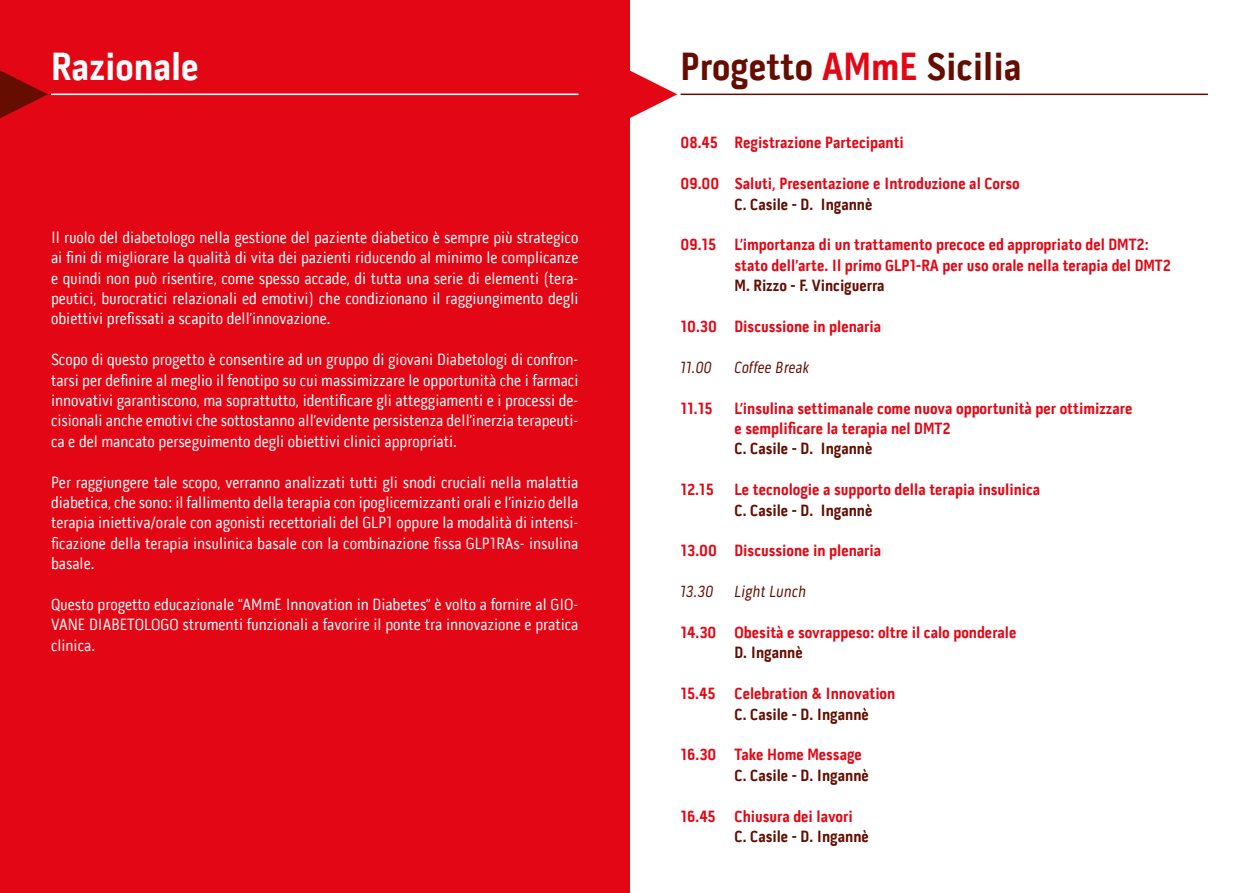
<style>
.page{position:relative;width:1259px;height:893px;background:#fff}
.page>*{position:absolute;margin:0;border:0;box-sizing:border-box;transform-origin:0 0}
.t1{font:700 39.75px "Pill Gothic 300 mg";color:#640d00}
.t2{font:700 39.75px "Pill Gothic 300 mg";color:#fff}
.t3{font:16.5px/20.4px "Pill Gothic 300 mg";color:#fff;text-align:justify}
.t4{font:700 16.5px/20.4px "Pill Gothic 300 mg";color:#e30715}
.t5{font:700 16.5px "Pill Gothic 300 mg";color:#640d00}
.t6{font:italic 16.5px "Pill Gothic 300 mg";color:#640d00}
.s1{color:#e30715}
</style>
<div class="page">
<hr style="left:680px;top:94px;width:528px;height:1px;background:#640d00">
<svg style="left:629px;top:5px;width:48px;height:178px"></svg>
<div style="left:0;top:0;width:629px;height:893px;background:#e30715"></div>
<hr style="left:51px;top:94px;width:527px;height:1px;background:#fff">
<svg style="left:0;top:70px;width:48px;height:48px"></svg>
<h1 class="t2" style="left:51px;top:42px;width:149px">Razionale</h1>
<p class="t3" style="left:51px;top:227px;width:529px">Il ruolo del diabetologo nella gestione del paziente diabetico è sempre più strategico ai fini di migliorare la qualità di vita dei pazienti riducendo al minimo le complicanze e quindi non può risentire, come spesso accade, di tutta una serie di elementi (tera&shy;peutici, burocratici relazionali ed emotivi) che condizionano il raggiungimento degli obiettivi prefissati a scapito dell’innovazione.</p>
<p class="t3" style="left:51px;top:350px;width:529px">Scopo di questo progetto è consentire ad un gruppo di giovani Diabetologi di confron&shy;tarsi per definire al meglio il fenotipo su cui massimizzare le opportunità che i farmaci innovativi garantiscono, ma soprattutto, identificare gli atteggiamenti e i processi de&shy;cisionali anche emotivi che sottostanno all’evidente persistenza dell’inerzia terapeuti&shy;ca e del mancato perseguimento degli obiettivi clinici appropriati.</p>
<p class="t3" style="left:51px;top:472px;width:529px">Per raggiungere tale scopo, verranno analizzati tutti gli snodi cruciali nella malattia diabetica, che sono: il fallimento della terapia con ipoglicemizzanti orali e l’inizio della terapia iniettiva/orale con agonisti recettoriali del GLP1 oppure la modalità di intensi&shy;ficazione della terapia insulinica basale con la combinazione fissa GLP1RAs- insulina basale.</p>
<p class="t3" style="left:51px;top:594px;width:529px">Questo progetto educazionale “AMmE Innovation in Diabetes” è volto a fornire al GIO-VANE DIABETOLOGO strumenti funzionali a favorire il ponte tra innovazione e pratica clinica.</p>
<h1 class="t1" style="left:680px;top:42px;width:342px">Progetto <span class="s1">AMmE</span> Sicilia</h1>
<p class="t4" style="left:680px;top:133px;width:225px">08.45 Registrazione Partecipanti</p>
<p class="t4" style="left:680px;top:173px;width:341px">09.00 Saluti, Presentazione e Introduzione al Corso</p>
<p class="t5" style="left:734px;top:194px;width:139px">C. Casile - D. Ingannè</p>
<p class="t4" style="left:734px;top:235px;width:438px;text-indent:-54px">09.15 L’importanza di un trattamento precoce ed appropriato del DMT2: stato dell’arte. Il primo GLP1-RA per uso orale nella terapia del DMT2</p>
<p class="t5" style="left:734px;top:275px;width:152px">M. Rizzo - F. Vinciguerra</p>
<p class="t4" style="left:680px;top:316px;width:202px">10.30 Discussione in plenaria</p>
<p class="t6" style="left:680px;top:358px;width:33px">11.00</p>
<p class="t6" style="left:734px;top:358px;width:76px">Coffee Break</p>
<p class="t4" style="left:680px;top:398px;width:33px">11.15</p>
<p class="t4" style="left:734px;top:398px;width:399px">L’insulina settimanale come nuova opportunità per ottimizzare e semplificare la terapia nel DMT2</p>
<p class="t5" style="left:734px;top:439px;width:139px">C. Casile - D. Ingannè</p>
<p class="t4" style="left:680px;top:479px;width:35px">12.15</p>
<p class="t4" style="left:734px;top:479px;width:307px">Le tecnologie a supporto della terapia insulinica</p>
<p class="t5" style="left:734px;top:500px;width:139px">C. Casile - D. Ingannè</p>
<p class="t4" style="left:680px;top:541px;width:202px">13.00 Discussione in plenaria</p>
<p class="t6" style="left:680px;top:582px;width:35px">13.30</p>
<p class="t6" style="left:734px;top:582px;width:73px">Light Lunch</p>
<p class="t4" style="left:680px;top:622px;width:337px">14.30 Obesità e sovrappeso: oltre il calo ponderale</p>
<p class="t5" style="left:734px;top:643px;width:70px">D. Ingannè</p>
<p class="t4" style="left:680px;top:683px;width:216px">15.45 Celebration &amp; Innovation</p>
<p class="t5" style="left:734px;top:704px;width:136px">C. Casile - D. Ingannè</p>
<p class="t4" style="left:680px;top:745px;width:183px">16.30 Take Home Message</p>
<p class="t5" style="left:734px;top:765px;width:136px">C. Casile - D. Ingannè</p>
<p class="t4" style="left:680px;top:806px;width:174px">16.45 Chiusura dei lavori</p>
<p class="t5" style="left:734px;top:826px;width:136px">C. Casile - D. Ingannè</p>
</div>
